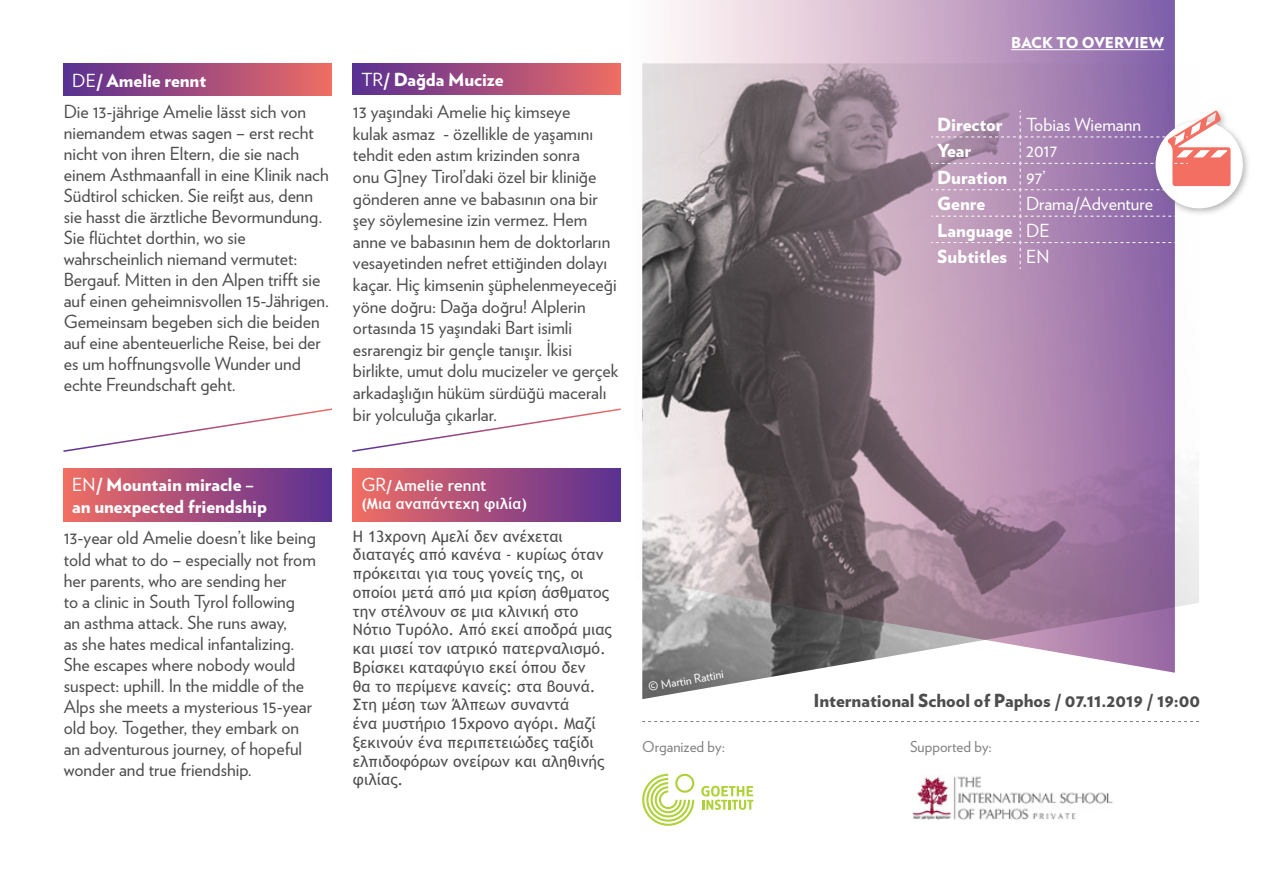
<style>
.page{position:relative;width:1263px;height:893px;background:#fff}
.page>*{position:absolute;margin:0;border:0;box-sizing:border-box;transform-origin:0 0}
.t1{font:18px/21px "Verlag";color:#4d4d4d}
.t2{font:900 18px/26.4px "Verlag";color:#fff}
.t3{font:18px/26.4px "Verlag";color:#fff}
.t4{font:900 18px "Verlag";color:#4d4d4d}
.t5{font:15.75px/18.8px "Trebuchet MS";color:#4d4d4d}
.t6{font:700 15px/18px "Trebuchet MS";color:#fff}
.t7{font:15px "Verlag";color:#808080}
.t8{font:900 15px "Verlag";color:#fff}
.t9{font:12px "Verlag";color:#fff}
.s1{font-weight:400}
.s2{font-family:"Verlag";font-weight:400;font-size:18px}
.s3{font-family:"Verlag";font-weight:900}
.s4{font-weight:900}
</style>
<div class="page">
<img style="left:642px;top:477px;width:557px;height:222px">
<div style="left:64px;top:64px;width:268px;height:31px;background:linear-gradient(to right,#582e93,#ed6b65)"></div>
<div style="left:64px;top:468px;width:268px;height:53px;background:linear-gradient(to right,#ef6c65,#5a2f93)"></div>
<svg style="left:618px;top:0;width:557px;height:673px;background:#a18d9f"></svg>
<svg style="left:63px;top:408px;width:269px;height:44px"></svg>
<svg style="left:642px;top:721px;width:557px;height:1px"></svg>
<div style="left:353px;top:63px;width:268px;height:32px;background:linear-gradient(to right,#582e93,#ed6b66)"></div>
<svg style="left:352px;top:407px;width:270px;height:46px"></svg>
<hr style="left:1011px;top:49px;width:153px;height:1px;background:#fff">
<div style="left:1151px;top:107px;width:99px;height:110px;background:#6d6e71;opacity:.5"></div>
<div style="left:1155px;top:121px;width:88px;height:87px;background:#fff;border-radius:50%"></div>
<div style="left:353px;top:468px;width:268px;height:53px;background:linear-gradient(to right,#f06c65,#5a2f93)"></div>
<svg style="left:642px;top:774px;width:52px;height:52px"></svg>
<svg style="left:701px;top:786px;width:52px;height:24px"></svg>
<svg style="left:931px;top:111px;width:299px;height:158px;background:#b996b9"></svg>
<img style="left:912px;top:776px;width:201px;height:44px">
<p class="t2" style="left:72px;top:66px;width:136px"><span class="s1">DE</span>/ Amelie rennt</p>
<p class="t1" style="left:64px;top:100px;width:267px">Die 13-jährige Amelie lässt sich von niemandem etwas sagen – erst recht nicht von ihren Eltern, die sie nach einem Asthmaanfall in eine Klinik nach Südtirol schicken. Sie reißt aus, denn sie hasst die ärztliche Bevormundung.<br>Sie flüchtet dorthin, wo sie wahrscheinlich niemand vermutet:<br>Bergauf. Mitten in den Alpen trifft sie auf einen geheimnisvollen 15-Jährigen.<br>Gemeinsam begeben sich die beiden auf eine abenteuerliche Reise, bei der es um hoffnungsvolle Wunder und echte Freundschaft geht.</p>
<p class="t2" style="left:72px;top:473px;width:196px;line-height:21.6px"><span class="s1">EN</span>/ Mountain miracle – an unexpected friendship</p>
<p class="t1" style="left:64px;top:527px;width:254px">13-year old Amelie doesn’t like being told what to do – especially not from her parents, who are sending her<br>to a clinic in South Tyrol following an asthma attack. She runs away,<br>as she hates medical infantalizing.<br>She escapes where nobody would suspect: uphill. In the middle of the Alps she meets a mysterious 15-year old boy. Together, they embark on an adventurous journey, of hopeful wonder and true friendship.</p>
<p class="t2" style="left:361px;top:66px;width:144px"><span class="s1">TR</span>/ Dağda Mucize</p>
<p class="t1" style="left:353px;top:100px;width:267px;line-height:21.6px">13 yaşındaki Amelie hiç kimseye<br>kulak asmaz - özellikle de yaşamını tehdit eden astım krizinden sonra<br>onu G]ney Tirol’daki özel bir kliniğe gönderen anne ve babasının ona bir şey söylemesine izin vermez. Hem anne ve babasının hem de doktorların vesayetinden nefret ettiğinden dolayı kaçar. Hiç kimsenin şüphelenmeyeceği yöne doğru: Dağa doğru! Alplerin ortasında 15 yaşındaki Bart isimli esrarengiz bir gençle tanışır. İkisi birlikte, umut dolu mucizeler ve gerçek arkadaşlığın hüküm sürdüğü maceralı bir yolculuğa çıkarlar.</p>
<p class="t6" style="left:361px;top:477px;width:167px"><span class="s2">GR</span><span class="s3">/</span> Amelie rennt<br>(Μια αναπάντεχη φιλία)</p>
<p class="t5" style="left:353px;top:527px;width:260px">H 13χρονη Αμελί δεν ανέχεται διαταγές από κανένα - κυρίως όταν πρόκειται για τους γονείς της, οι οποίοι μετά από μια κρίση άσθματος την στέλνουν σε μια κλινική στο<br>Νότιο Τυρόλο. Από εκεί αποδρά μιας και μισεί τον ιατρικό πατερναλισμό.<br>Βρίσκει καταφύγιο εκεί όπου δεν<br>θα το περίμενε κανείς: στα βουνά.<br>Στη μέση των Άλπεων συναντά<br>ένα μυστήριο 15χρονο αγόρι. Μαζί ξεκινούν ένα περιπετειώδες ταξίδι ελπιδοφόρων ονείρων και αληθινής φιλίας.</p>
<p class="t8" style="left:1011px;top:30px;width:154px">BACK TO OVERVIEW</p>
<p class="t2" style="left:937px;top:110px;width:67px">Director</p>
<p class="t3" style="left:1026px;top:110px;width:116px">Tobias Wiemann</p>
<p class="t2" style="left:937px;top:137px;width:36px">Year</p>
<p class="t2" style="left:937px;top:137px;width:122px;text-indent:89px"><span class="s1">2017<br></span>Duration <span class="s1">97’<br></span>Genre</p>
<p class="t3" style="left:937px;top:190px;width:217px;text-indent:89px">Drama/Adventure<br><span class="s4">Language</span> DE<br><span class="s4">Subtitles</span> EN</p>
<p class="t9" style="left:647px;top:678px;width:78px;rotate:-10deg">© Martin Rattini</p>
<p class="t4" style="left:814px;top:686px;width:388px">International School of Paphos / 07.11.2019 / 19:00</p>
<p class="t7" style="left:642px;top:735px;width:84px">Organized by:</p>
<p class="t7" style="left:910px;top:735px;width:83px">Supported by:</p>
</div>
